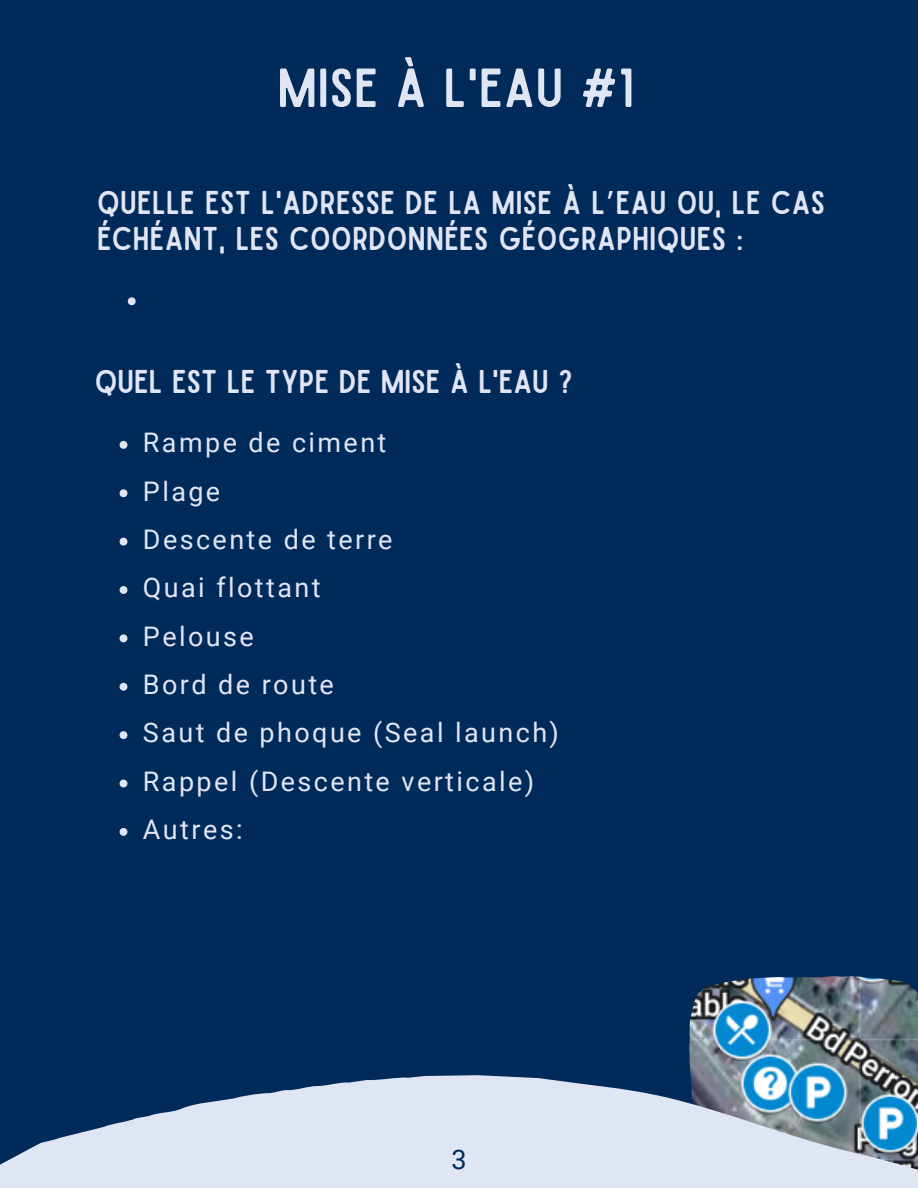
<style>
.page{position:relative;width:918px;height:1188px;background:#002a59}
.page>*{position:absolute;margin:0;border:0;box-sizing:border-box;transform-origin:0 0}
.t1{font:52.5px "Sailors";letter-spacing:.015em;color:#e0e5f3}
.t2{font:31.5px/36px "Sailors";letter-spacing:.015em;color:#e0e5f3}
.t3{font:27px/48.3px "Roboto";letter-spacing:.09em;color:#e0e5f3}
.t4{font:27px "Roboto";color:#002a59}
.s1{font-family:"Noto Sans Gurmukhi"}
</style>
<div class="page">
<svg style="left:128px;top:297px;width:8px;height:8px"></svg>
<svg style="left:0;top:733px;width:918px;height:455px"></svg>
<svg style="left:120px;top:441px;width:7px;height:8px"></svg>
<svg style="left:120px;top:489px;width:7px;height:8px"></svg>
<svg style="left:120px;top:538px;width:7px;height:8px"></svg>
<svg style="left:120px;top:586px;width:7px;height:8px"></svg>
<svg style="left:120px;top:634px;width:7px;height:8px"></svg>
<svg style="left:120px;top:683px;width:7px;height:8px"></svg>
<svg style="left:120px;top:731px;width:7px;height:8px"></svg>
<svg style="left:120px;top:780px;width:7px;height:7px"></svg>
<svg style="left:120px;top:828px;width:7px;height:8px"></svg>
<h1 class="t1" style="left:277px;top:69px;width:358px">MISE À L'EAU #1</h1>
<p class="t2" style="left:97px;top:186px;width:730px">QUELLE EST L'ADRESSE DE LA MISE À L<span class="s1">’</span>EAU OU, LE CAS<br>ÉCHÉANT, LES COORDONNÉES GÉOGRAPHIQUES :</p>
<p class="t2" style="left:95px;top:365px;width:479px">QUEL EST LE TYPE DE MISE À L'EAU ?</p>
<p class="t3" style="left:143px;top:419px;width:418px">Rampe de ciment<br>Plage<br>Descente de terre<br>Quai flottant<br>Pelouse<br>Bord de route<br>Saut de phoque (Seal launch)<br>Rappel (Descente verticale)<br>Autres:</p>
<p class="t4" style="left:451px;top:1144px;width:17px">3</p>
</div>
